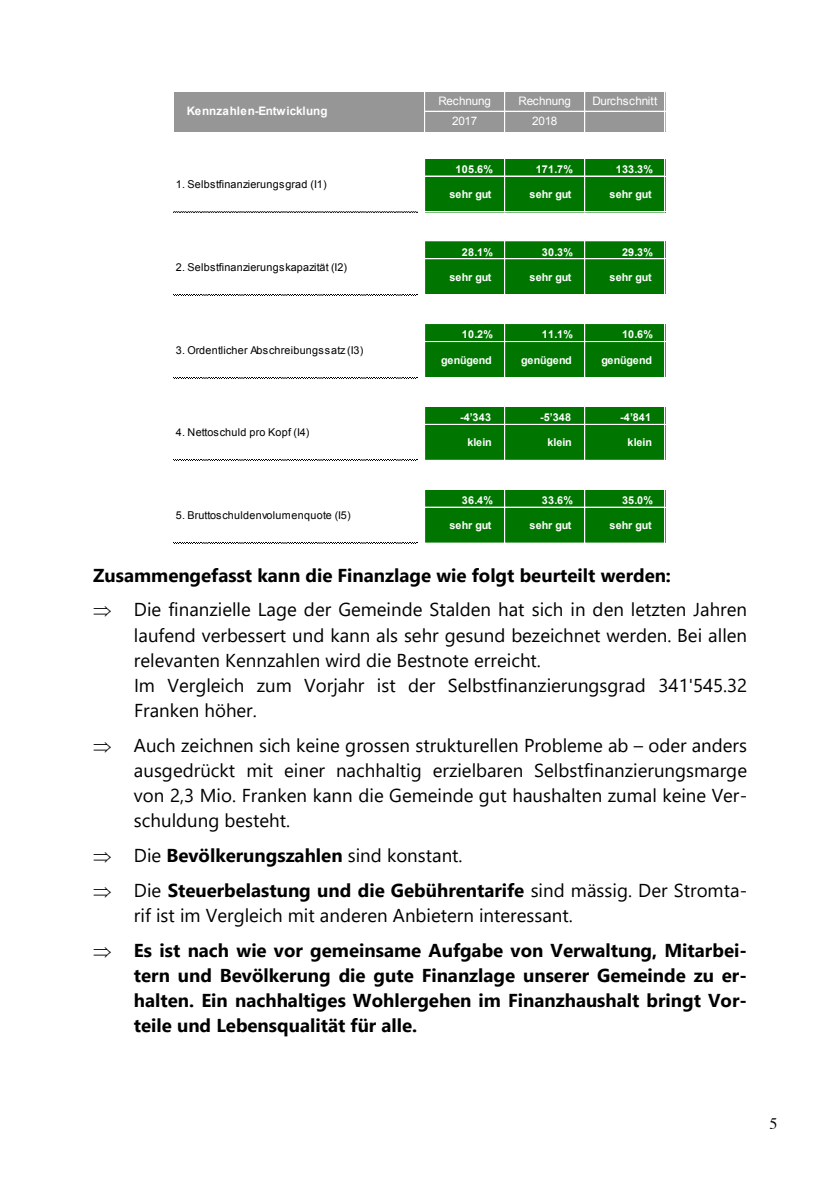
<style>
.page{position:relative;width:840px;height:1191px;background:#fff}
.page>*{position:absolute;margin:0;border:0;box-sizing:border-box;transform-origin:0 0}
.t1{font:18.6px/25px "Segoe UI";color:#000}
.t2{font:700 18.6px/25px "Segoe UI";color:#000}
.t3{font:16px "Times";color:#000}
.t4{font:11.6px "Arial";letter-spacing:-.02em;color:#fff}
.t5{font:700 11.6px "Arial";letter-spacing:.005em;color:#fff}
.t6{font:700 10.8px "Arial";letter-spacing:.025em;color:#fff}
.t7{font:10.8px "Arial";letter-spacing:.025em;color:#000}
.t8{font:700 10.8px "Arial";letter-spacing:-.03em;color:#fff}
.s1{font-weight:400}
</style>
<div class="page">
<div style="left:174px;top:92px;width:490px;height:39px;background:#969696"></div>
<div style="left:424px;top:157px;width:240px;height:19px;background:#007600"></div>
<div style="left:424px;top:176px;width:240px;height:36px;background:#007600"></div>
<div style="left:424px;top:240px;width:240px;height:19px;background:#007600"></div>
<div style="left:424px;top:258px;width:240px;height:37px;background:#007600"></div>
<div style="left:424px;top:323px;width:240px;height:19px;background:#007600"></div>
<div style="left:424px;top:341px;width:240px;height:37px;background:#007600"></div>
<div style="left:424px;top:406px;width:240px;height:19px;background:#007600"></div>
<div style="left:424px;top:424px;width:240px;height:37px;background:#007600"></div>
<div style="left:424px;top:488px;width:240px;height:19px;background:#007600"></div>
<div style="left:424px;top:506px;width:240px;height:37px;background:#007600"></div>
<hr style="left:424px;top:91px;width:1px;height:40px;background:#fff">
<hr style="left:504px;top:91px;width:1px;height:40px;background:#fff">
<hr style="left:584px;top:91px;width:1px;height:40px;background:#fff">
<hr style="left:173px;top:211px;width:244px;height:1px;background:#bfbfbf">
<hr style="left:424px;top:157px;width:1px;height:55px;background:#fff">
<hr style="left:504px;top:158px;width:1px;height:54px;background:#fff">
<hr style="left:584px;top:158px;width:1px;height:54px;background:#fff">
<hr style="left:173px;top:294px;width:244px;height:1px;background:#bfbfbf">
<hr style="left:424px;top:240px;width:1px;height:55px;background:#fff">
<hr style="left:504px;top:241px;width:1px;height:54px;background:#fff">
<hr style="left:584px;top:241px;width:1px;height:54px;background:#fff">
<hr style="left:173px;top:377px;width:244px;height:1px;background:#bfbfbf">
<hr style="left:424px;top:323px;width:1px;height:55px;background:#fff">
<hr style="left:504px;top:324px;width:1px;height:54px;background:#fff">
<hr style="left:584px;top:324px;width:1px;height:54px;background:#fff">
<hr style="left:173px;top:460px;width:244px;height:1px;background:#bfbfbf">
<hr style="left:424px;top:406px;width:1px;height:55px;background:#fff">
<hr style="left:504px;top:407px;width:1px;height:54px;background:#fff">
<hr style="left:584px;top:407px;width:1px;height:54px;background:#fff">
<hr style="left:173px;top:542px;width:244px;height:1px;background:#bfbfbf">
<hr style="left:424px;top:488px;width:1px;height:55px;background:#fff">
<hr style="left:504px;top:489px;width:1px;height:54px;background:#fff">
<hr style="left:584px;top:489px;width:1px;height:54px;background:#fff">
<hr style="left:425px;top:111px;width:239px;height:1px;background:#fff">
<hr style="left:425px;top:158px;width:239px;height:1px;background:#fff">
<hr style="left:425px;top:157px;width:239px;height:1px;background:#fff">
<hr style="left:425px;top:176px;width:239px;height:1px;background:#fff">
<hr style="left:425px;top:211px;width:239px;height:1px;background:#fff">
<hr style="left:425px;top:240px;width:239px;height:1px;background:#fff">
<hr style="left:425px;top:258px;width:239px;height:1px;background:#fff">
<hr style="left:425px;top:294px;width:239px;height:1px;background:#fff">
<hr style="left:425px;top:323px;width:239px;height:1px;background:#fff">
<hr style="left:425px;top:341px;width:239px;height:1px;background:#fff">
<hr style="left:425px;top:377px;width:239px;height:1px;background:#fff">
<hr style="left:425px;top:406px;width:239px;height:1px;background:#fff">
<hr style="left:425px;top:424px;width:239px;height:1px;background:#fff">
<hr style="left:425px;top:460px;width:239px;height:1px;background:#fff">
<hr style="left:425px;top:488px;width:239px;height:1px;background:#fff">
<hr style="left:425px;top:506px;width:239px;height:1px;background:#fff">
<hr style="left:425px;top:542px;width:239px;height:1px;background:#fff">
<p class="t5" style="left:187px;top:104px;width:142px">Kennzahlen-Entwicklung</p>
<p class="t7" style="left:176px;top:177px;width:152px">1. Selbstfinanzierungsgrad (I1)</p>
<p class="t7" style="left:176px;top:260px;width:173px">2. Selbstfinanzierungskapazität (I2)</p>
<p class="t7" style="left:176px;top:343px;width:189px">3. Ordentlicher Abschreibungssatz (I3)</p>
<p class="t7" style="left:176px;top:425px;width:135px">4. Nettoschuld pro Kopf (I4)</p>
<p class="t7" style="left:176px;top:508px;width:176px">5. Bruttoschuldenvolumenquote (I5)</p>
<p class="t4" style="left:438px;top:94px;width:54px">Rechnung</p>
<p class="t4" style="left:518px;top:94px;width:54px">Rechnung</p>
<p class="t4" style="left:592px;top:94px;width:67px">Durchschnitt</p>
<p class="t4" style="left:452px;top:113px;width:27px">2017</p>
<p class="t4" style="left:532px;top:113px;width:27px">2018</p>
<p class="t6" style="left:455px;top:162px;width:39px">105.6%</p>
<p class="t6" style="left:535px;top:162px;width:39px">171.7%</p>
<p class="t6" style="left:615px;top:162px;width:39px">133.3%</p>
<p class="t6" style="left:449px;top:187px;width:44px">sehr gut</p>
<p class="t6" style="left:529px;top:187px;width:44px">sehr gut</p>
<p class="t6" style="left:609px;top:187px;width:44px">sehr gut</p>
<p class="t6" style="left:461px;top:245px;width:33px">28.1%</p>
<p class="t6" style="left:541px;top:245px;width:33px">30.3%</p>
<p class="t6" style="left:621px;top:245px;width:33px">29.3%</p>
<p class="t6" style="left:449px;top:270px;width:44px">sehr gut</p>
<p class="t6" style="left:529px;top:270px;width:44px">sehr gut</p>
<p class="t6" style="left:609px;top:270px;width:44px">sehr gut</p>
<p class="t6" style="left:461px;top:327px;width:33px">10.2%</p>
<p class="t6" style="left:541px;top:327px;width:33px">11.1%</p>
<p class="t6" style="left:621px;top:327px;width:33px">10.6%</p>
<p class="t8" style="left:441px;top:353px;width:52px">genügend</p>
<p class="t8" style="left:521px;top:353px;width:52px">genügend</p>
<p class="t8" style="left:601px;top:353px;width:52px">genügend</p>
<p class="t6" style="left:460px;top:410px;width:33px">-4’343</p>
<p class="t6" style="left:540px;top:410px;width:33px">-5’348</p>
<p class="t6" style="left:619px;top:410px;width:33px">-4’841</p>
<p class="t6" style="left:467px;top:435px;width:26px">klein</p>
<p class="t6" style="left:547px;top:435px;width:26px">klein</p>
<p class="t6" style="left:627px;top:435px;width:26px">klein</p>
<p class="t6" style="left:461px;top:493px;width:33px">36.4%</p>
<p class="t6" style="left:541px;top:493px;width:33px">33.6%</p>
<p class="t6" style="left:621px;top:493px;width:33px">35.0%</p>
<p class="t6" style="left:449px;top:518px;width:44px">sehr gut</p>
<p class="t6" style="left:529px;top:518px;width:44px">sehr gut</p>
<p class="t6" style="left:609px;top:518px;width:44px">sehr gut</p>
<p class="t2" style="left:93px;top:561px;width:579px">Zusammengefasst kann die Finanzlage wie folgt beurteilt werden:</p>
<p class="t1" style="left:134px;top:595px;width:614px">Die finanzielle Lage der Gemeinde Stalden hat sich in den letzten Jahren laufend verbessert und kann als sehr gesund bezeichnet werden. Bei allen relevanten Kennzahlen wird die Bestnote erreicht.<br>Im Vergleich zum Vorjahr ist der Selbstfinanzierungsgrad 341'545.32<br>Franken höher.</p>
<p class="t1" style="left:134px;top:731px;width:614px;text-align:justify">Auch zeichnen sich keine grossen strukturellen Probleme ab – oder anders ausgedrückt mit einer nachhaltig erzielbaren Selbstfinanzierungsmarge von 2,3 Mio. Franken kann die Gemeinde gut haushalten zumal keine Ver&shy;schuldung besteht.</p>
<p class="t2" style="left:134px;top:836px;width:614px;line-height:35px"><span class="s1">Die</span> Bevölkerungszahlen <span class="s1">sind konstant.<br>Die</span> Steuerbelastung und die Gebührentarife <span class="s1">sind mässig. Der Stromta-</span></p>
<p class="t1" style="left:134px;top:901px;width:440px">rif ist im Vergleich mit anderen Anbietern interessant.</p>
<p class="t2" style="left:134px;top:936px;width:614px;text-align:justify">Es ist nach wie vor gemeinsame Aufgabe von Verwaltung, Mitarbei&shy;tern und Bevölkerung die gute Finanzlage unserer Gemeinde zu er&shy;halten. Ein nachhaltiges Wohlergehen im Finanzhaushalt bringt Vor&shy;teile und Lebensqualität für alle.</p>
<p class="t3" style="left:769px;top:1108px;width:9px">5</p>
</div>
